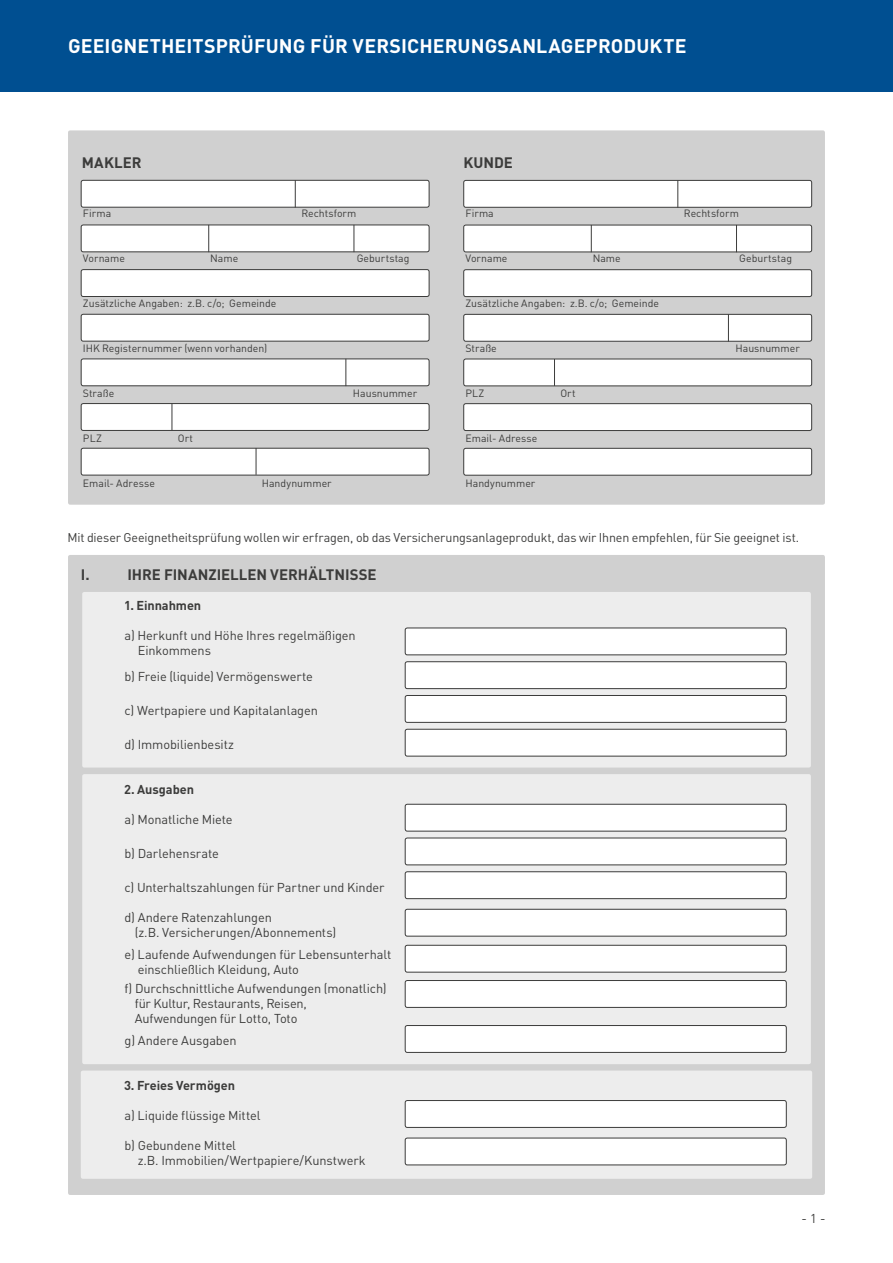
<style>
.page{position:relative;width:893px;height:1263px;background:#fff}
.page>*{position:absolute;margin:0;border:0;box-sizing:border-box;transform-origin:0 0}
.t1{font:700 19.5px "DINOT";letter-spacing:.005em;color:#fff}
.t2{font:700 15px "DINOT";color:#3c3c3b}
.t3{font:12.75px/15px "DINOT";letter-spacing:-.005em;color:#3c3c3b}
.t4{font:700 12.75px "DINOT";letter-spacing:-.005em;color:#3c3c3b}
.t5{font:12.6px "DINOT";letter-spacing:-.01em;color:#3c3c3b}
.t6{font:10.5px "DINOT";letter-spacing:.005em;color:#3c3c3b}
</style>
<div class="page">
<div style="left:68px;top:130px;width:757px;height:375px;background:#d0d0d0;border-radius:2px"></div>
<div style="left:0;top:0;width:893px;height:91px;background:#004f91"></div>
<div style="left:464px;top:225px;width:348px;height:27px;background:#fff;border-radius:2px"></div>
<div style="left:463px;top:225px;width:349px;height:27px;border:1px solid #3c3c3b;border-radius:2px"></div>
<div style="left:464px;top:180px;width:348px;height:27px;background:#fff;border-radius:2px"></div>
<div style="left:463px;top:180px;width:349px;height:28px;border:1px solid #3c3c3b;border-radius:2px"></div>
<div style="left:464px;top:270px;width:348px;height:27px;background:#fff;border-radius:2px"></div>
<div style="left:463px;top:269px;width:349px;height:28px;border:1px solid #3c3c3b;border-radius:2px"></div>
<div style="left:464px;top:314px;width:348px;height:27px;background:#fff;border-radius:2px"></div>
<div style="left:463px;top:314px;width:349px;height:28px;border:1px solid #3c3c3b;border-radius:2px"></div>
<div style="left:464px;top:359px;width:348px;height:27px;background:#fff;border-radius:2px"></div>
<div style="left:463px;top:359px;width:349px;height:27px;border:1px solid #3c3c3b;border-radius:2px"></div>
<div style="left:464px;top:404px;width:348px;height:26px;background:#fff;border-radius:2px"></div>
<div style="left:463px;top:403px;width:349px;height:28px;border:1px solid #3c3c3b;border-radius:2px"></div>
<div style="left:464px;top:448px;width:348px;height:27px;background:#fff;border-radius:2px"></div>
<div style="left:463px;top:448px;width:349px;height:28px;border:1px solid #3c3c3b;border-radius:2px"></div>
<svg style="left:677px;top:180px;width:1px;height:28px"></svg>
<svg style="left:736px;top:225px;width:1px;height:27px"></svg>
<svg style="left:591px;top:225px;width:1px;height:27px"></svg>
<svg style="left:728px;top:314px;width:1px;height:28px"></svg>
<svg style="left:554px;top:359px;width:1px;height:27px"></svg>
<div style="left:81px;top:225px;width:348px;height:27px;background:#fff;border-radius:2px"></div>
<div style="left:81px;top:225px;width:348px;height:27px;border:1px solid #3c3c3b;border-radius:2px"></div>
<div style="left:81px;top:180px;width:348px;height:27px;background:#fff;border-radius:2px"></div>
<div style="left:81px;top:180px;width:348px;height:28px;border:1px solid #3c3c3b;border-radius:2px"></div>
<div style="left:81px;top:270px;width:348px;height:26px;background:#fff;border-radius:2px"></div>
<div style="left:81px;top:269px;width:348px;height:28px;border:1px solid #3c3c3b;border-radius:2px"></div>
<div style="left:81px;top:314px;width:348px;height:27px;background:#fff;border-radius:2px"></div>
<div style="left:81px;top:314px;width:348px;height:27px;border:1px solid #3c3c3b;border-radius:2px"></div>
<div style="left:81px;top:359px;width:348px;height:27px;background:#fff;border-radius:2px"></div>
<div style="left:81px;top:358px;width:348px;height:28px;border:1px solid #3c3c3b;border-radius:2px"></div>
<div style="left:81px;top:404px;width:348px;height:26px;background:#fff;border-radius:2px"></div>
<div style="left:81px;top:403px;width:348px;height:28px;border:1px solid #3c3c3b;border-radius:2px"></div>
<div style="left:81px;top:448px;width:348px;height:27px;background:#fff;border-radius:2px"></div>
<div style="left:81px;top:448px;width:348px;height:27px;border:1px solid #3c3c3b;border-radius:2px"></div>
<svg style="left:295px;top:180px;width:1px;height:27px"></svg>
<svg style="left:354px;top:225px;width:1px;height:27px"></svg>
<svg style="left:208px;top:225px;width:1px;height:27px"></svg>
<svg style="left:345px;top:359px;width:1px;height:27px"></svg>
<svg style="left:172px;top:404px;width:1px;height:26px"></svg>
<svg style="left:256px;top:448px;width:1px;height:27px"></svg>
<div style="left:68px;top:555px;width:757px;height:640px;background:#d0d0d0;border-radius:2px"></div>
<div style="left:82px;top:592px;width:729px;height:175px;background:#ededed;border-radius:2px"></div>
<div style="left:82px;top:774px;width:729px;height:290px;background:#ededed;border-radius:2px"></div>
<div style="left:81px;top:1070px;width:731px;height:109px;background:#ededed;border-radius:2px"></div>
<div style="left:405px;top:628px;width:381px;height:27px;background:#fff;border-radius:2px"></div>
<div style="left:405px;top:628px;width:382px;height:27px;border:1px solid #3c3c3b;border-radius:2px"></div>
<div style="left:405px;top:662px;width:381px;height:27px;background:#fff;border-radius:2px"></div>
<div style="left:405px;top:661px;width:382px;height:28px;border:1px solid #3c3c3b;border-radius:2px"></div>
<div style="left:405px;top:695px;width:381px;height:27px;background:#fff;border-radius:2px"></div>
<div style="left:405px;top:695px;width:382px;height:28px;border:1px solid #3c3c3b;border-radius:2px"></div>
<div style="left:405px;top:729px;width:381px;height:27px;background:#fff;border-radius:2px"></div>
<div style="left:405px;top:729px;width:382px;height:27px;border:1px solid #3c3c3b;border-radius:2px"></div>
<div style="left:405px;top:804px;width:381px;height:27px;background:#fff;border-radius:2px"></div>
<div style="left:405px;top:804px;width:382px;height:27px;border:1px solid #3c3c3b;border-radius:2px"></div>
<div style="left:405px;top:838px;width:381px;height:27px;background:#fff;border-radius:2px"></div>
<div style="left:405px;top:838px;width:382px;height:27px;border:1px solid #3c3c3b;border-radius:2px"></div>
<div style="left:405px;top:872px;width:381px;height:27px;background:#fff;border-radius:2px"></div>
<div style="left:405px;top:871px;width:382px;height:28px;border:1px solid #3c3c3b;border-radius:2px"></div>
<div style="left:405px;top:909px;width:381px;height:27px;background:#fff;border-radius:2px"></div>
<div style="left:405px;top:909px;width:382px;height:27px;border:1px solid #3c3c3b;border-radius:2px"></div>
<div style="left:405px;top:945px;width:381px;height:27px;background:#fff;border-radius:2px"></div>
<div style="left:405px;top:945px;width:382px;height:27px;border:1px solid #3c3c3b;border-radius:2px"></div>
<div style="left:405px;top:980px;width:381px;height:27px;background:#fff;border-radius:2px"></div>
<div style="left:405px;top:980px;width:382px;height:28px;border:1px solid #3c3c3b;border-radius:2px"></div>
<div style="left:405px;top:1025px;width:381px;height:27px;background:#fff;border-radius:2px"></div>
<div style="left:405px;top:1025px;width:382px;height:28px;border:1px solid #3c3c3b;border-radius:2px"></div>
<div style="left:405px;top:1100px;width:381px;height:27px;background:#fff;border-radius:2px"></div>
<div style="left:405px;top:1100px;width:382px;height:28px;border:1px solid #3c3c3b;border-radius:2px"></div>
<div style="left:405px;top:1138px;width:381px;height:27px;background:#fff;border-radius:2px"></div>
<div style="left:405px;top:1138px;width:382px;height:27px;border:1px solid #3c3c3b;border-radius:2px"></div>
<h1 class="t1" style="left:68px;top:31px;width:620px">GEEIGNETHEITSPRÜFUNG FÜR VERSICHERUNGSANLAGEPRODUKTE</h1>
<p class="t2" style="left:82px;top:151px;width:61px">MAKLER</p>
<p class="t6" style="left:83px;top:205px;width:30px">Firma</p>
<p class="t6" style="left:301px;top:205px;width:57px">Rechtsform</p>
<p class="t6" style="left:83px;top:250px;width:44px">Vorname</p>
<p class="t6" style="left:210px;top:250px;width:30px">Name</p>
<p class="t6" style="left:357px;top:250px;width:54px">Geburtstag</p>
<p class="t6" style="left:83px;top:295px;width:195px">Zusätzliche Angaben: z.B. c/o; Gemeinde</p>
<p class="t6" style="left:83px;top:340px;width:186px">IHK Registernummer (wenn vorhanden)</p>
<p class="t6" style="left:83px;top:385px;width:33px">Straße</p>
<p class="t6" style="left:353px;top:385px;width:66px">Hausnummer</p>
<p class="t6" style="left:83px;top:430px;width:20px">PLZ</p>
<p class="t6" style="left:178px;top:430px;width:17px">Ort</p>
<p class="t6" style="left:83px;top:475px;width:74px">Email- Adresse</p>
<p class="t6" style="left:262px;top:475px;width:71px">Handynummer</p>
<p class="t2" style="left:463px;top:151px;width:51px">KUNDE</p>
<p class="t6" style="left:465px;top:205px;width:30px">Firma</p>
<p class="t6" style="left:684px;top:205px;width:57px">Rechtsform</p>
<p class="t6" style="left:465px;top:250px;width:44px">Vorname</p>
<p class="t6" style="left:593px;top:250px;width:30px">Name</p>
<p class="t6" style="left:739px;top:250px;width:54px">Geburtstag</p>
<p class="t6" style="left:465px;top:295px;width:195px">Zusätzliche Angaben: z.B. c/o; Gemeinde</p>
<p class="t6" style="left:465px;top:340px;width:33px">Straße</p>
<p class="t6" style="left:735px;top:340px;width:66px">Hausnummer</p>
<p class="t6" style="left:465px;top:386px;width:20px">PLZ</p>
<p class="t6" style="left:560px;top:386px;width:17px">Ort</p>
<p class="t6" style="left:465px;top:431px;width:74px">Email- Adresse</p>
<p class="t6" style="left:465px;top:476px;width:71px">Handynummer</p>
<p class="t5" style="left:67px;top:528px;width:733px">Mit dieser Geeignetheitsprüfung wollen wir erfragen, ob das Versicherungsanlageprodukt, das wir Ihnen empfehlen, für Sie geeignet ist.</p>
<p class="t2" style="left:81px;top:563px;width:10px">I.</p>
<p class="t2" style="left:128px;top:563px;width:251px">IHRE FINANZIELLEN VERHÄLTNISSE</p>
<p class="t4" style="left:124px;top:596px;width:79px">1. Einnahmen</p>
<p class="t3" style="left:138px;top:627px;width:220px;text-indent:-13px">a) Herkunft und Höhe Ihres regelmäßigen<br>Einkommens</p>
<p class="t3" style="left:125px;top:668px;width:190px">b) Freie (liquide) Vermögenswerte</p>
<p class="t3" style="left:125px;top:702px;width:195px">c) Wertpapiere und Kapitalanlagen</p>
<p class="t3" style="left:125px;top:736px;width:111px">d) Immobilienbesitz</p>
<p class="t4" style="left:124px;top:779px;width:72px">2. Ausgaben</p>
<p class="t3" style="left:125px;top:811px;width:109px">a) Monatliche Miete</p>
<p class="t3" style="left:125px;top:844px;width:96px">b) Darlehensrate</p>
<p class="t3" style="left:125px;top:878px;width:262px">c) Unterhaltszahlungen für Partner und Kinder</p>
<p class="t3" style="left:135px;top:908px;width:203px;text-indent:-10px">d) Andere Ratenzahlungen<br>(z.B. Versicherungen/Abonnements)</p>
<p class="t3" style="left:138px;top:946px;width:255px;text-indent:-13px">e) Laufende Aufwendungen für Lebensunterhalt einschließlich Kleidung, Auto</p>
<p class="t3" style="left:135px;top:979px;width:253px;text-indent:-10px">f) Durchschnittliche Aufwendungen (monatlich) für Kultur, Restaurants, Reisen,<br>Aufwendungen für Lotto, Toto</p>
<p class="t3" style="left:125px;top:1032px;width:114px">g) Andere Ausgaben</p>
<p class="t4" style="left:124px;top:1076px;width:113px">3. Freies Vermögen</p>
<p class="t3" style="left:125px;top:1107px;width:137px">a) Liquide flüssige Mittel</p>
<p class="t3" style="left:138px;top:1137px;width:230px;text-indent:-13px">b) Gebundene Mittel<br>z.B. Immobilien/Wertpapiere/Kunstwerk</p>
<p class="t3" style="left:802px;top:1210px;width:25px">- 1 -</p>
</div>
